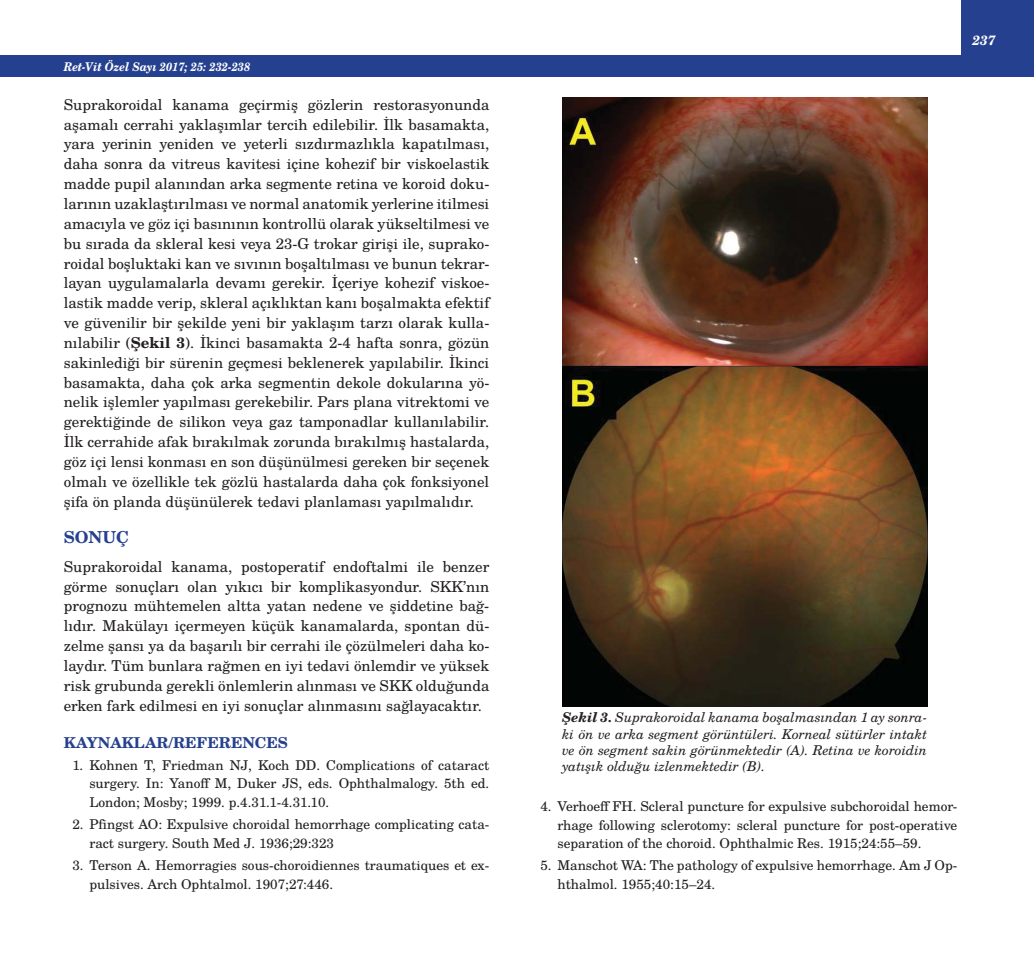
<style>
.page{position:relative;width:1034px;height:961px;background:#fff}
.page>*{position:absolute;margin:0;border:0;box-sizing:border-box;transform-origin:0 0}
.t1{font:700 16.5px "Te X Gyre Schola";color:#25408e}
.t2{font:15px/19.8px "Te X Gyre Schola";color:#231f20;text-align:justify}
.t3{font:700 15px "Te X Gyre Schola";color:#25408e}
.t4{font:13.5px/18.3px "Te X Gyre Schola";color:#231f20}
.t5{font:italic 13.5px/16.2px "Te X Gyre Schola";color:#231f20;text-align:justify}
.t6{font:italic 700 13.5px "Te X Gyre Schola";color:#fff}
.t7{font:italic 700 12px "Te X Gyre Schola";color:#fff;scale:.9 1}
.s1{font-weight:700}
</style>
<div class="page">
<div style="left:961px;top:0;width:72px;height:77px;background:#25408e"></div>
<div style="left:0;top:55px;width:1033px;height:22px;background:#25408e"></div>
<img style="left:562px;top:98px;width:364px;height:609px">
<p class="t7" style="left:64px;top:61px;width:209px">Ret-Vit Özel Sayı 2017; 25: 232-238</p>
<p class="t2" style="left:64px;top:95px;width:427px">Suprakoroidal kanama geçirmiş gözlerin restorasyonunda aşamalı cerrahi yaklaşımlar tercih edilebilir. İlk basamakta, yara yerinin yeniden ve yeterli sızdırmazlıkla kapatılması, daha sonra da vitreus kavitesi içine kohezif bir viskoelastik madde pupil alanından arka segmente retina ve koroid doku&shy;larının uzaklaştırılması ve normal anatomik yerlerine itilmesi amacıyla ve göz içi basınının kontrollü olarak yükseltilmesi ve bu sırada da skleral kesi veya 23-G trokar girişi ile, suprako&shy;roidal boşluktaki kan ve sıvının boşaltılması ve bunun tekrar&shy;layan uygulamalarla devamı gerekir. İçeriye kohezif viskoe&shy;lastik madde verip, skleral açıklıktan kanı boşalmakta efektif ve güvenilir bir şekilde yeni bir yaklaşım tarzı olarak kulla&shy;nılabilir (<span class="s1">Şekil 3</span>). İkinci basamakta 2-4 hafta sonra, gözün sakinlediği bir sürenin geçmesi beklenerek yapılabilir. İkinci basamakta, daha çok arka segmentin dekole dokularına yö&shy;nelik işlemler yapılması gerekebilir. Pars plana vitrektomi ve gerektiğinde de silikon veya gaz tamponadlar kullanılabilir.<br>İlk cerrahide afak bırakılmak zorunda bırakılmış hastalarda, göz içi lensi konması en son düşünülmesi gereken bir seçenek olmalı ve özellikle tek gözlü hastalarda daha çok fonksiyonel şifa ön planda düşünülerek tedavi planlaması yapılmalıdır.</p>
<p class="t1" style="left:64px;top:530px;width:67px">SONUÇ</p>
<p class="t2" style="left:64px;top:557px;width:427px">Suprakoroidal kanama, postoperatif endoftalmi ile benzer görme sonuçları olan yıkıcı bir komplikasyondur. SKK’nın prognozu mühtemelen altta yatan nedene ve şiddetine bağ&shy;lıdır. Makülayı içermeyen küçük kanamalarda, spontan dü&shy;zelme şansı ya da başarılı bir cerrahi ile çözülmeleri daha ko&shy;laydır. Tüm bunlara rağmen en iyi tedavi önlemdir ve yüksek risk grubunda gerekli önlemlerin alınması ve SKK olduğunda erken fark edilmesi en iyi sonuçlar alınmasını sağlayacaktır.</p>
<p class="t3" style="left:64px;top:735px;width:225px">KAYNAKLAR/REFERENCES</p>
<p class="t4" style="left:89px;top:757px;width:401px;text-align:justify;text-indent:-17px">1. Kohnen T, Friedman NJ, Koch DD. Complications of cataract surgery. In: Yanoff M, Duker JS, eds. Ophthalmalogy. 5th ed.<br>London; Mosby; 1999. p.4.31.1-4.31.10.</p>
<p class="t4" style="left:89px;top:816px;width:401px;text-indent:-17px">2. Pfingst AO: Expulsive choroidal hemorrhage complicating cata&shy;ract surgery. South Med J. 1936;29:323</p>
<p class="t4" style="left:89px;top:857px;width:401px;text-indent:-17px">3. Terson A. Hemorragies sous-choroidiennes traumatiques et ex&shy;pulsives. Arch Ophtalmol. 1907;27:446.</p>
<p class="t6" style="left:972px;top:34px;width:25px">237</p>
<p class="t5" style="left:562px;top:710px;width:366px"><span class="s1">Şekil 3.</span> Suprakoroidal kanama boşalmasından 1 ay sonra&shy;ki ön ve arka segment görüntüleri. Korneal sütürler intakt ve ön segment sakin görünmektedir (A). Retina ve koroidin yatışık olduğu izlenmektedir (B).</p>
<p class="t4" style="left:557px;top:798px;width:401px;text-align:justify;text-indent:-17px">4. Verhoeff FH. Scleral puncture for expulsive subchoroidal hemor&shy;rhage following sclerotomy: scleral puncture for post-operative separation of the choroid. Ophthalmic Res. 1915;24:55–59.</p>
<p class="t4" style="left:557px;top:857px;width:401px;text-indent:-17px">5. Manschot WA: The pathology of expulsive hemorrhage. Am J Op&shy;hthalmol. 1955;40:15–24.</p>
</div>
